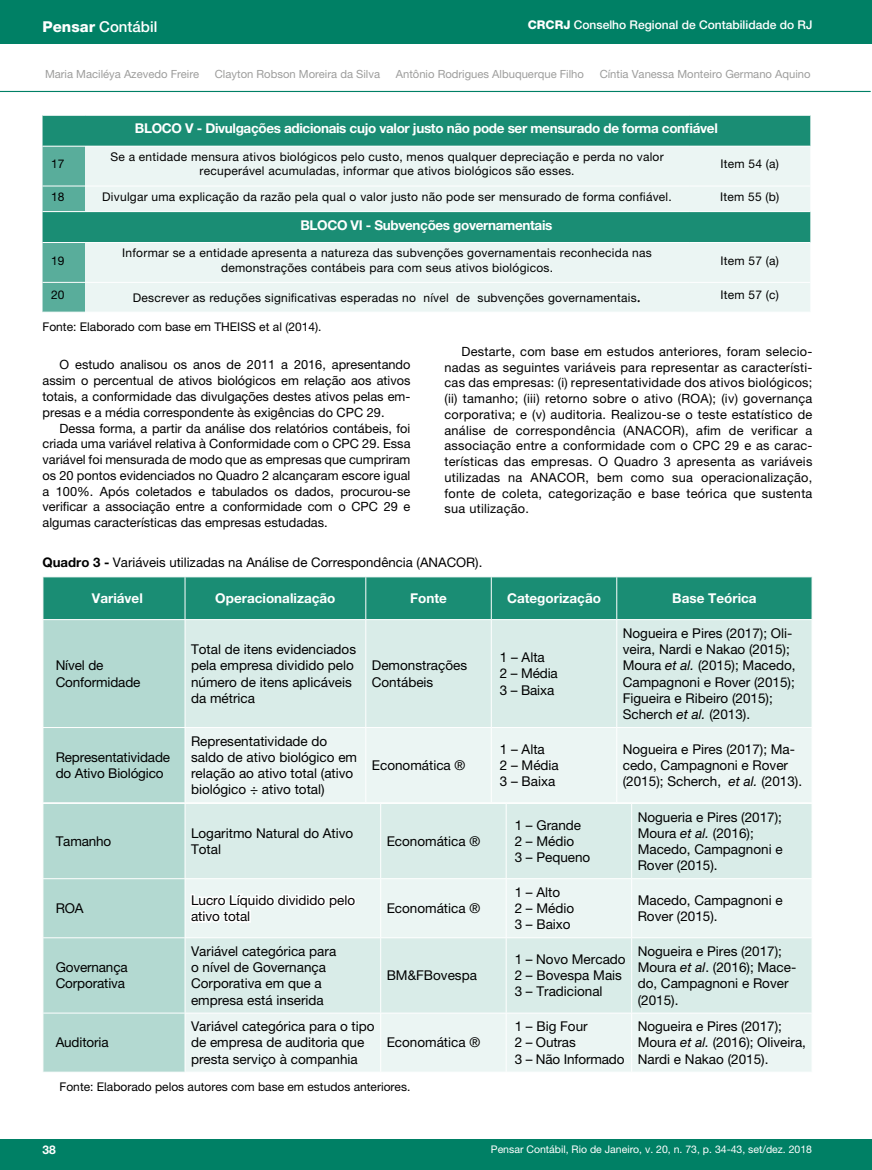
<style>
.page{position:relative;width:872px;height:1170px;background:#fff}
.page>*{position:absolute;margin:0;border:0;box-sizing:border-box;transform-origin:0 0}
.t1{font:500 15px "Helvetica Neue LT Pro";color:#fff}
.t2{font:13.5px/16.2px "Helvetica Neue LT Pro";color:#000}
.t3{font:700 13.5px "Helvetica Neue LT Pro";letter-spacing:-.025em;color:#fff}
.t4{font:700 13.5px "Helvetica Neue LT Pro";color:#fff}
.t5{font:13.2px "Helvetica Neue LT Pro";color:#000}
.t6{font:12.75px/15.8px "Helvetica Neue LT Pro";color:#000;text-align:justify}
.t7{font:12px/14.2px "Helvetica Neue LT Pro";letter-spacing:.02em;color:#000;text-align:center}
.t8{font:12px "Helvetica Neue LT Pro";color:#000}
.t9{font:500 12px "Helvetica Neue LT Pro";color:#fff}
.t10{font:700 12px "Helvetica Neue LT Pro";color:#fff}
.t11{font:11.25px "Helvetica Neue LT Pro";color:#9d9d9c}
.t12{font:10.5px "Helvetica Neue LT Pro";color:#fff}
.s1{font-weight:800}
.s2{font-family:"Minion Pro";font-weight:500;font-style:italic;font-size:17.55px}
.s3{font-weight:700}
.s4{font-style:italic}
</style>
<div class="page">
<div style="left:0;top:1139px;width:872px;height:30px;background:#008065"></div>
<div style="left:0;top:0;width:872px;height:44px;background:#008065"></div>
<hr style="left:427px;top:115px;width:1px;height:986px;background:#9d9d9c">
<hr style="left:0;top:91px;width:870px;height:1px;background:#008065">
<div style="left:43px;top:116px;width:767px;height:30px;background:#1a8d74"></div>
<svg style="left:43px;top:147px;width:42px;height:165px;background:#4ea794"></svg>
<svg style="left:85px;top:147px;width:725px;height:165px;background:#c4e1db"></svg>
<hr style="left:85px;top:115px;width:604px;height:1px;background:#fff">
<hr style="left:85px;top:146px;width:604px;height:1px;background:#fff">
<hr style="left:43px;top:211px;width:42px;height:1px;background:#fff">
<hr style="left:85px;top:211px;width:604px;height:1px;background:#fff">
<hr style="left:689px;top:211px;width:121px;height:1px;background:#fff">
<hr style="left:43px;top:242px;width:42px;height:1px;background:#fff">
<hr style="left:85px;top:242px;width:604px;height:1px;background:#fff">
<hr style="left:689px;top:242px;width:121px;height:1px;background:#fff">
<hr style="left:85px;top:186px;width:604px;height:1px;background:#fff">
<hr style="left:85px;top:282px;width:604px;height:1px;background:#fff">
<hr style="left:85px;top:312px;width:604px;height:1px;background:#fff">
<hr style="left:689px;top:186px;width:121px;height:1px;background:#fff">
<hr style="left:689px;top:282px;width:121px;height:1px;background:#fff">
<hr style="left:43px;top:186px;width:42px;height:1px;background:#fff">
<hr style="left:43px;top:282px;width:42px;height:1px;background:#fff">
<hr style="left:366px;top:576px;width:125px;height:1px;background:#fff">
<svg style="left:43px;top:577px;width:769px;height:495px;background:#c9e4de"></svg>
<p class="t1" style="left:43px;top:17px;width:116px"><span class="s1">Pensar</span> Contábil</p>
<p class="t9" style="left:528px;top:18px;width:286px"><span class="s1">CRCRJ</span> Conselho Regional de Contabilidade do RJ</p>
<p class="t11" style="left:45px;top:67px;width:156px">Maria Maciléya Azevedo Freire</p>
<p class="t11" style="left:215px;top:67px;width:167px">Clayton Robson Moreira da Silva</p>
<p class="t11" style="left:396px;top:67px;width:190px">Antônio Rodrigues Albuquerque Filho</p>
<p class="t11" style="left:599px;top:67px;width:212px">Cíntia Vanessa Monteiro Germano Aquino</p>
<p class="t3" style="left:135px;top:120px;width:584px">BLOCO V - Divulgações adicionais cujo valor justo não pode ser mensurado de forma confiável</p>
<p class="t7" style="left:51px;top:157px;width:15px">17</p>
<p class="t7" style="left:110px;top:149px;width:555px">Se a entidade mensura ativos biológicos pelo custo, menos qualquer depreciação e perda no valor recuperável acumuladas, informar que ativos biológicos são esses.</p>
<p class="t7" style="left:720px;top:157px;width:60px">Item 54 (a)</p>
<p class="t7" style="left:51px;top:189px;width:15px">18</p>
<p class="t7" style="left:102px;top:189px;width:571px">Divulgar uma explicação da razão pela qual o valor justo não pode ser mensurado de forma confiável.</p>
<p class="t7" style="left:720px;top:189px;width:61px">Item 55 (b)</p>
<p class="t3" style="left:300px;top:216px;width:253px">BLOCO VI - Subvenções governamentais</p>
<p class="t7" style="left:51px;top:253px;width:15px">19</p>
<p class="t7" style="left:122px;top:246px;width:531px">Informar se a entidade apresenta a natureza das subvenções governamentais reconhecida nas demonstrações contábeis para com seus ativos biológicos.</p>
<p class="t7" style="left:720px;top:253px;width:60px">Item 57 (a)</p>
<p class="t7" style="left:51px;top:288px;width:15px">20</p>
<p class="t7" style="left:133px;top:290px;width:510px">Descrever as reduções significativas esperadas no nível de subvenções governamentais<span class="s2">.</span></p>
<p class="t7" style="left:720px;top:288px;width:60px">Item 57 (c)</p>
<p class="t8" style="left:43px;top:319px;width:280px">Fonte: Elaborado com base em THEISS et al (2014).</p>
<p class="t6" style="left:43px;top:357px;width:369px;text-indent:17px">O estudo analisou os anos de 2011 a 2016, apresentando assim o percentual de ativos biológicos em relação aos ativos totais, a conformidade das divulgações destes ativos pelas em&shy;presas e a média correspondente às exigências do CPC 29.</p>
<p class="t6" style="left:43px;top:420px;width:369px;text-indent:17px">Dessa forma, a partir da análise dos relatórios contábeis, foi criada uma variável relativa à Conformidade com o CPC 29. Essa variável foi mensurada de modo que as empresas que cumpriram os 20 pontos evidenciados no Quadro 2 alcançaram escore igual a 100%. Após coletados e tabulados os dados, procurou-se verificar a associação entre a conformidade com o CPC 29 e algumas características das empresas estudadas.</p>
<p class="t6" style="left:444px;top:343px;width:369px;text-indent:17px">Destarte, com base em estudos anteriores, foram selecio&shy;nadas as seguintes variáveis para representar as característi&shy;cas das empresas: (i) representatividade dos ativos biológicos; (ii) tamanho; (iii) retorno sobre o ativo (ROA); (iv) governança corporativa; e (v) auditoria. Realizou-se o teste estatístico de análise de correspondência (ANACOR), afim de verificar a associação entre a conformidade com o CPC 29 e as carac&shy;terísticas das empresas. O Quadro 3 apresenta as variáveis utilizadas na ANACOR, bem como sua operacionalização, fonte de coleta, categorização e base teórica que sustenta sua utilização.</p>
<p class="t5" style="left:43px;top:554px;width:441px"><span class="s3">Quadro 3 -</span> Variáveis utilizadas na Análise de Correspondência (ANACOR).</p>
<p class="t4" style="left:92px;top:590px;width:52px">Variável</p>
<p class="t4" style="left:215px;top:590px;width:122px">Operacionalização</p>
<p class="t3" style="left:410px;top:590px;width:38px">Fonte</p>
<p class="t4" style="left:507px;top:590px;width:95px">Categorização</p>
<p class="t4" style="left:672px;top:590px;width:86px">Base Teórica</p>
<p class="t2" style="left:56px;top:657px;width:86px">Nível de<br>Conformidade</p>
<p class="t2" style="left:56px;top:748px;width:116px">Representatividade do Ativo Biológico</p>
<p class="t2" style="left:191px;top:641px;width:167px">Total de itens evidenciados pela empresa dividido pelo número de itens aplicáveis da métrica</p>
<p class="t2" style="left:191px;top:732px;width:168px">Representatividade do saldo de ativo biológico em relação ao ativo total (ativo biológico ÷ ativo total)</p>
<p class="t2" style="left:372px;top:657px;width:97px">Demonstrações<br>Contábeis</p>
<p class="t2" style="left:500px;top:649px;width:59px">1 – Alta<br>2 – Média<br>3 – Baixa</p>
<p class="t2" style="left:623px;top:624px;width:174px">Nogueira e Pires (2017); Oli&shy;veira, Nardi e Nakao (2015);<br>Moura <span class="s4">et al.</span> (2015); Macedo,<br>Campagnoni e Rover (2015);<br>Figueira e Ribeiro (2015);<br>Scherch <span class="s4">et al.</span> (2013).</p>
<p class="t2" style="left:372px;top:756px;width:95px">Economática ®</p>
<p class="t2" style="left:500px;top:740px;width:61px">1 – Alta<br>2 – Média<br>3 – Baixa</p>
<p class="t2" style="left:623px;top:740px;width:181px">Nogueira e Pires (2017); Ma&shy;cedo, Campagnoni e Rover (2015); Scherch, <span class="s4">et al.</span> (2013).</p>
<p class="t2" style="left:56px;top:832px;width:57px">Tamanho</p>
<p class="t2" style="left:191px;top:824px;width:164px">Logaritmo Natural do Ativo<br>Total</p>
<p class="t2" style="left:387px;top:832px;width:95px">Economática ®</p>
<p class="t2" style="left:56px;top:899px;width:29px">ROA</p>
<p class="t2" style="left:191px;top:891px;width:166px">Lucro Líquido dividido pelo ativo total</p>
<p class="t2" style="left:387px;top:899px;width:95px">Economática ®</p>
<p class="t2" style="left:56px;top:958px;width:74px">Governança<br>Corporativa</p>
<p class="t2" style="left:56px;top:1034px;width:54px">Auditoria</p>
<p class="t2" style="left:191px;top:942px;width:147px">Variável categórica para o nível de Governança<br>Corporativa em que a empresa está inserida</p>
<p class="t2" style="left:191px;top:1018px;width:185px">Variável categórica para o tipo de empresa de auditoria que presta serviço à companhia</p>
<p class="t2" style="left:387px;top:967px;width:92px">BM&amp;FBovespa</p>
<p class="t2" style="left:387px;top:1034px;width:95px">Economática ®</p>
<p class="t8" style="left:60px;top:1079px;width:352px">Fonte: Elaborado pelos autores com base em estudos anteriores.</p>
<p class="t2" style="left:514px;top:816px;width:77px">1 – Grande<br>2 – Médio<br>3 – Pequeno</p>
<p class="t2" style="left:637px;top:808px;width:147px">Nogueria e Pires (2017);<br>Moura <span class="s4">et al.</span> (2016);<br>Macedo, Campagnoni e<br>Rover (2015).</p>
<p class="t2" style="left:514px;top:883px;width:61px">1 – Alto<br>2 – Médio<br>3 – Baixo</p>
<p class="t2" style="left:637px;top:891px;width:147px">Macedo, Campagnoni e<br>Rover (2015).</p>
<p class="t2" style="left:514px;top:950px;width:112px">1 – Novo Mercado<br>2 – Bovespa Mais<br>3 – Tradicional</p>
<p class="t2" style="left:637px;top:942px;width:160px">Nogueira e Pires (2017);<br>Moura <span class="s4">et al</span>. (2016); Mace&shy;do, Campagnoni e Rover (2015).</p>
<p class="t2" style="left:514px;top:1018px;width:111px">1 – Big Four<br>2 – Outras<br>3 – Não Informado</p>
<p class="t2" style="left:637px;top:1018px;width:170px">Nogueira e Pires (2017);<br>Moura <span class="s4">et al.</span> (2016); Oliveira,<br>Nardi e Nakao (2015).</p>
<p class="t10" style="left:43px;top:1142px;width:15px">38</p>
<p class="t12" style="left:491px;top:1142px;width:323px">Pensar Contábil, Rio de Janeiro, v. 20, n. 73, p. 34-43, set/dez. 2018</p>
</div>
